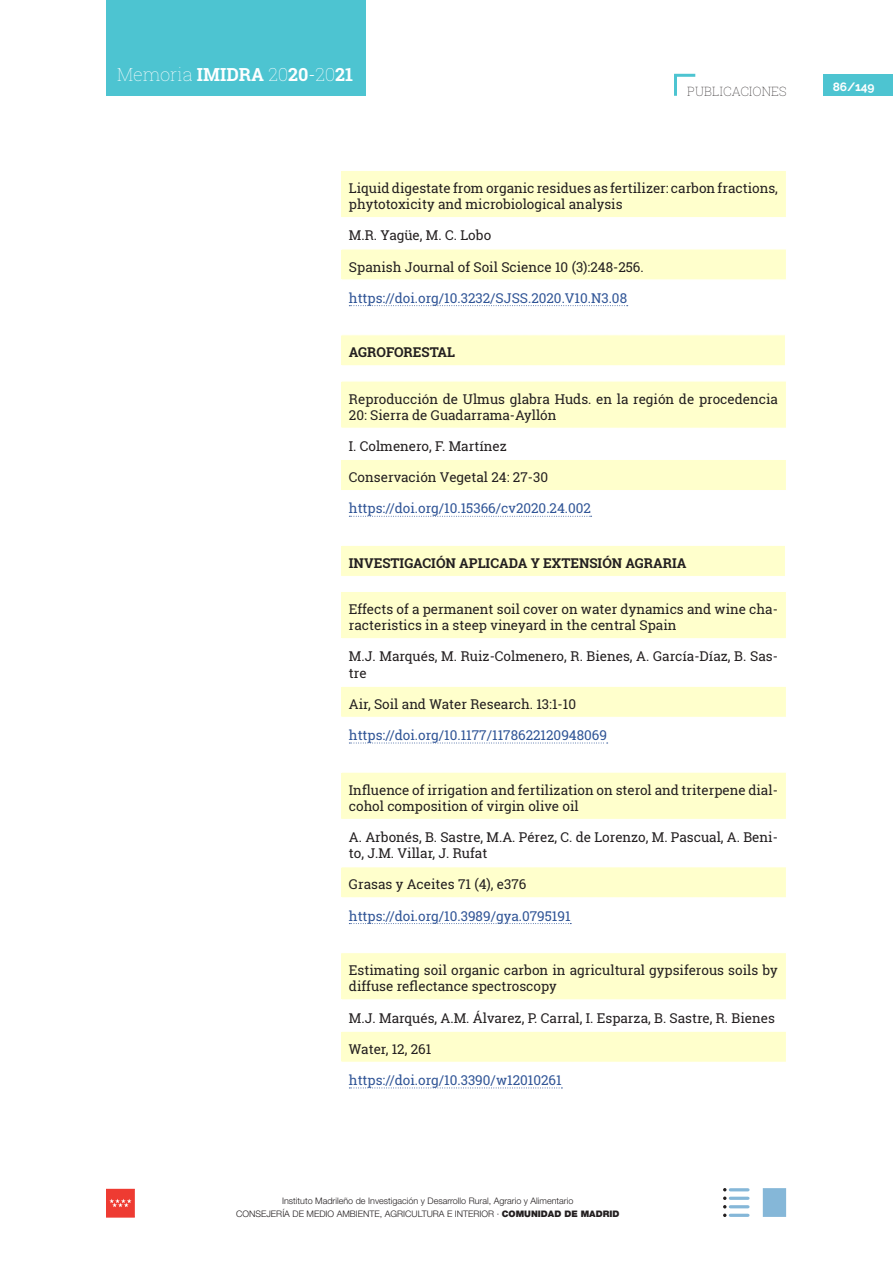
<style>
.page{position:relative;width:893px;height:1263px;background:#fff}
.page>*{position:absolute;margin:0;border:0;box-sizing:border-box;transform-origin:0 0}
.t1{font:100 18px "Roboto Slab";color:#fff}
.t2{font:13.5px/16.2px "Roboto Slab";color:#231f20}
.t3{font:13.5px "Roboto Slab";color:#2f5496}
.t4{font:700 13.5px "Roboto Slab";color:#231f20}
.t5{font:100 12.75px "Roboto Slab";color:#231f20}
.t6{font:700 12px "Raleway";color:#fff}
.t7{font:300 9px/13.5px "Helvetica Neue LT Std";color:#231f20;text-align:center}
.s1{font-weight:700}
.s2{font-weight:300}
.s3{font-weight:900}
</style>
<div class="page">
<hr style="left:674px;top:75px;width:3px;height:21px;background:#4dc4d1">
<hr style="left:674px;top:74px;width:21px;height:3px;background:#4dc4d1">
<div style="left:823px;top:75px;width:70px;height:21px;background:#4dc4d1"></div>
<div style="left:106px;top:1189px;width:29px;height:28px;background:#f05850"></div>
<div style="left:107px;top:1189px;width:27px;height:28px;background:#ee3b32"></div>
<div style="left:106px;top:1189px;width:28px;height:28px;border:1px solid #ee3b32"></div>
<svg style="left:109px;top:1199px;width:23px;height:8px"></svg>
<div style="left:764px;top:1190px;width:20px;height:25px;background:#85b7d8"></div>
<div style="left:763px;top:1188px;width:23px;height:29px;border:3px solid #85b7d8"></div>
<hr style="left:730px;top:1188px;width:18px;height:3px;background:#85b7d8">
<hr style="left:730px;top:1197px;width:18px;height:3px;background:#85b7d8">
<hr style="left:730px;top:1205px;width:18px;height:3px;background:#85b7d8">
<hr style="left:730px;top:1214px;width:18px;height:3px;background:#85b7d8">
<svg style="left:723px;top:1188px;width:3px;height:29px"></svg>
<div style="left:106px;top:0;width:260px;height:96px;background:#4dc4d1"></div>
<svg style="left:341px;top:171px;width:445px;height:136px"></svg>
<div style="left:341px;top:335px;width:444px;height:31px;background:#ffc"></div>
<svg style="left:341px;top:381px;width:445px;height:136px"></svg>
<div style="left:341px;top:546px;width:444px;height:30px;background:#ffc"></div>
<svg style="left:341px;top:592px;width:445px;height:152px"></svg>
<svg style="left:341px;top:772px;width:445px;height:153px"></svg>
<svg style="left:341px;top:953px;width:445px;height:136px"></svg>
<h1 class="t1" style="left:117px;top:64px;width:238px">Memoria <span class="s1">IMIDRA</span> 20<span class="s1">20</span><span class="s2">-</span>20<span class="s1">21</span></h1>
<p class="t5" style="left:687px;top:84px;width:101px">PUBLICACIONES</p>
<p class="t6" style="left:833px;top:82px;width:43px">86/149</p>
<p class="t2" style="left:349px;top:180px;width:430px">Liquid digestate from organic residues as fertilizer: carbon fractions, phytotoxicity and microbiological analysis</p>
<p class="t2" style="left:349px;top:227px;width:144px">M.R. Yagüe, M. C. Lobo</p>
<p class="t2" style="left:349px;top:258px;width:296px">Spanish Journal of Soil Science 10 (3):248-256.</p>
<p class="t3" style="left:349px;top:289px;width:280px">https://doi.org/10.3232/SJSS.2020.V10.N3.08</p>
<p class="t4" style="left:349px;top:347px;width:108px">AGROFORESTAL</p>
<p class="t2" style="left:349px;top:390px;width:430px">Reproducción de Ulmus glabra Huds. en la región de procedencia<br>20: Sierra de Guadarrama-Ayllón</p>
<p class="t2" style="left:349px;top:438px;width:159px">I. Colmenero, F. Martínez</p>
<p class="t2" style="left:349px;top:469px;width:201px">Conservación Vegetal 24: 27-30</p>
<p class="t3" style="left:349px;top:499px;width:244px">https://doi.org/10.15366/cv2020.24.002</p>
<p class="t4" style="left:349px;top:557px;width:339px">INVESTIGACIÓN APLICADA Y EXTENSIÓN AGRARIA</p>
<p class="t2" style="left:349px;top:601px;width:430px">Effects of a permanent soil cover on water dynamics and wine cha&shy;racteristics in a steep vineyard in the central Spain</p>
<p class="t2" style="left:349px;top:648px;width:430px">M.J. Marqués, M. Ruiz-Colmenero, R. Bienes, A. García-Díaz, B. Sas&shy;tre</p>
<p class="t2" style="left:349px;top:696px;width:229px">Air, Soil and Water Research. 13:1-10</p>
<p class="t3" style="left:349px;top:726px;width:260px">https://doi.org/10.1177/1178622120948069</p>
<p class="t2" style="left:349px;top:781px;width:430px">In昀氀uence of irrigation and fertilization on sterol and triterpene dial&shy;cohol composition of virgin olive oil</p>
<p class="t2" style="left:349px;top:829px;width:430px">A. Arbonés, B. Sastre, M.A. Pérez, C. de Lorenzo, M. Pascual, A. Beni&shy;to, J.M. Villar, J. Rufat</p>
<p class="t2" style="left:349px;top:877px;width:179px">Grasas y Aceites 71 (4), e376</p>
<p class="t3" style="left:349px;top:906px;width:223px">https://doi.org/10.3989/gya.0795191</p>
<p class="t2" style="left:349px;top:962px;width:430px">Estimating soil organic carbon in agricultural gypsiferous soils by diffuse re昀氀ectance spectroscopy</p>
<p class="t2" style="left:349px;top:1009px;width:427px">M.J. Marqués, A.M. Álvarez, P. Carral, I. Esparza, B. Sastre, R. Bienes</p>
<p class="t2" style="left:349px;top:1042px;width:84px">Water, 12, 261</p>
<p class="t3" style="left:349px;top:1071px;width:214px">https://doi.org/10.3390/w12010261</p>
<p class="t7" style="left:236px;top:1193px;width:385px">Instituto Madrileño de Investigación y Desarrollo Rural, Agrario y Alimentario<br>CONSEJERÍA DE MEDIO AMBIENTE, AGRICULTURA E INTERIOR · <span class="s3">COMUNIDAD DE MADRID</span></p>
</div>
